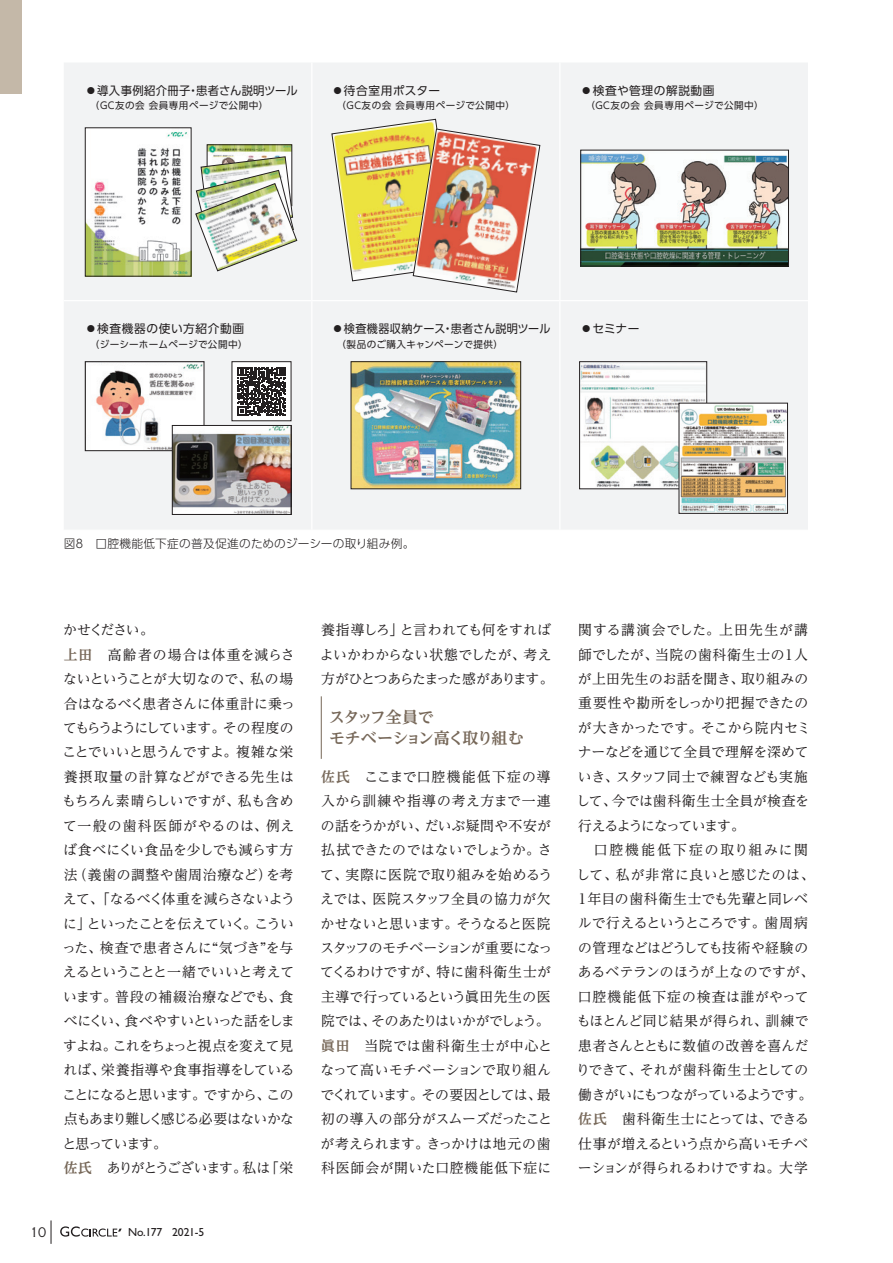
<style>
.page{position:relative;width:893px;height:1263px;background:#fff}
.page>*{position:absolute;margin:0;border:0;box-sizing:border-box;transform-origin:0 0}
.t1{font:700 15.9px/21.3px "UD Reimin Pr 6 N";letter-spacing:-.06em;color:#766758}
.t2{font:13.8px/24.5px "UD Reimin Pr 6 N";letter-spacing:-.01em;color:#231f20}
.t3{font:13.35px "Copperplate Gothic Std 29 AB";color:#231f20}
.t4{font:11.7px "UD Shin Go Pr 6 N";letter-spacing:.035em;color:#231f20}
.t5{font:300 11.7px "UD Shin Go Pr 6 N";letter-spacing:.025em;color:#231f20}
.t6{font:11.7px "Gill Sans Std";letter-spacing:-.015em;color:#231f20}
.t7{font:9.6px "UD Shin Go Pr 6 N";letter-spacing:.05em;color:#231f20}
.t8{font:9.6px "UD Shin Go Pr 6 N";letter-spacing:.03em;color:#231f20}
.s1{font-family:"UD Shin Go C Oniz Pr 6 N"}
.s2{font-weight:700;color:#766758}
</style>
<div class="page">
<div style="left:0;top:0;width:21px;height:94px;background:#c4b8a8"></div>
<div style="left:64px;top:63px;width:744px;height:466px;background:#f2f3f4"></div>
<hr style="left:311px;top:63px;width:1px;height:237px;background:#fff">
<hr style="left:559px;top:63px;width:1px;height:237px;background:#fff">
<hr style="left:64px;top:300px;width:248px;height:1px;background:#fff">
<hr style="left:312px;top:300px;width:248px;height:1px;background:#fff">
<hr style="left:311px;top:301px;width:1px;height:229px;background:#fff">
<hr style="left:560px;top:300px;width:248px;height:1px;background:#fff">
<hr style="left:559px;top:301px;width:1px;height:229px;background:#fff">
<hr style="left:321px;top:696px;width:1px;height:63px;background:#766758">
<img style="left:353px;top:363px;width:166px;height:124px">
<div style="left:351px;top:361px;width:170px;height:128px;border:1px solid #231f20"></div>
<img style="left:581px;top:363px;width:124px;height:124px">
<div style="left:579px;top:361px;width:128px;height:128px;border:1px solid #231f20"></div>
<img style="left:681px;top:405px;width:105px;height:107px">
<div style="left:679px;top:403px;width:109px;height:111px;border:1px solid #231f20"></div>
<img style="left:87px;top:363px;width:115px;height:86px">
<div style="left:85px;top:361px;width:119px;height:90px;border:1px solid #231f20"></div>
<img style="left:174px;top:427px;width:115px;height:86px">
<div style="left:172px;top:425px;width:119px;height:90px;border:1px solid #231f20"></div>
<img style="left:582px;top:152px;width:205px;height:112px">
<div style="left:580px;top:150px;width:209px;height:116px;border:1px solid #231f20"></div>
<img style="left:87px;top:130px;width:102px;height:144px">
<img style="left:331px;top:119px;width:209px;height:173px">
<img style="left:209px;top:147px;width:81px;height:9px">
<img style="left:195px;top:156px;width:102px;height:115px">
<div style="left:232px;top:362px;width:59px;height:59px;background:#fff"></div>
<svg style="left:237px;top:367px;width:49px;height:48px"></svg>
<svg style="left:51px;top:1220px;width:1px;height:24px"></svg>
<svg style="left:60px;top:1226px;width:62px;height:10px"></svg>
<p class="t4" style="left:85px;top:81px;width:214px">●導入事例紹介冊子・患者さん説明ツール</p>
<p class="t7" style="left:85px;top:98px;width:185px">　（<span class="s1">GC</span>友の会会員専用ページで公開中）</p>
<p class="t4" style="left:332px;top:81px;width:110px">●待合室用ポスター</p>
<p class="t7" style="left:332px;top:98px;width:185px">　（<span class="s1">GC</span>友の会会員専用ページで公開中）</p>
<p class="t4" style="left:580px;top:81px;width:136px">●検査や管理の解説動画</p>
<p class="t7" style="left:580px;top:98px;width:185px">　（<span class="s1">GC</span>友の会会員専用ページで公開中）</p>
<p class="t4" style="left:85px;top:320px;width:161px">●検査機器の使い方紹介動画</p>
<p class="t4" style="left:580px;top:320px;width:60px">●セミナー</p>
<p class="t8" style="left:85px;top:336px;width:164px">　（ジーシーホームページで公開中）</p>
<p class="t4" style="left:332px;top:320px;width:220px">●検査機器収納ケース・患者さん説明ツール</p>
<p class="t7" style="left:332px;top:336px;width:173px">　（製品のご購入キャンペーンで提供）</p>
<p class="t5" style="left:64px;top:534px;width:352px">図<span class="s1">8</span>　口腔機能低下症の普及促進のためのジーシーの取り組み例。</p>
<p class="t2" style="left:62px;top:617px;width:234px">かせください。<br><span class="s2">上田　</span>高齢者の場合は体重を減らさないということが大切なので、私の場合はなるべく患者さんに体重計に乗ってもらうようにしています。その程度のことでいいと思うんですよ。複雑な栄養摂取量の計算などができる先生はもちろん素晴らしいですが、私も含めて一般の歯科医師がやるのは、例えば食べにくい食品を少しでも減らす方法（義歯の調整や歯周治療など）を考えて、「なるべく体重を減らさないように」といったことを伝えていく。こういった、検査で患者さんに“気づき”を与えるということと一緒でいいと考えています。普段の補綴治療などでも、食べにくい、食べやすいといった話をしますよね。これをちょっと視点を変えて見れば、栄養指導や食事指導をしていることになると思います。ですから、この点もあまり難しく感じる必要はないかなと思っています。<br><span class="s2">佐氏　</span>ありがとうございます。私は「栄</p>
<p class="t2" style="left:320px;top:617px;width:235px">養指導しろ」と言われても何をすればよいかわからない状態でしたが、考え方がひとつあらたまった感があります。</p>
<p class="t1" style="left:329px;top:706px;width:196px">スタッフ全員で<br>モチベーション高く取り組む</p>
<p class="t2" style="left:320px;top:764px;width:234px"><span class="s2">佐氏　</span>ここまで口腔機能低下症の導入から訓練や指導の考え方まで一連の話をうかがい、だいぶ疑問や不安が払拭できたのではないでしょうか。さて、実際に医院で取り組みを始めるうえでは、医院スタッフ全員の協力が欠かせないと思います。そうなると医院スタッフのモチベーションが重要になってくるわけですが、特に歯科衛生士が主導で行っているという眞田先生の医院では、そのあたりはいかがでしょう。<span class="s2">眞田　</span>当院では歯科衛生士が中心となって高いモチベーションで取り組んでくれています。その要因としては、最初の導入の部分がスムーズだったことが考えられます。きっかけは地元の歯科医師会が開いた口腔機能低下症に</p>
<p class="t3" style="left:30px;top:1224px;width:18px">10</p>
<p class="t6" style="left:128px;top:1226px;width:78px">No.177 2021-5</p>
<p class="t2" style="left:576px;top:617px;width:240px">関する講演会でした。上田先生が講師でしたが、当院の歯科衛生士の1人が上田先生のお話を聞き、取り組みの重要性や勘所をしっかり把握できたのが大きかったです。そこから院内セミナーなどを通じて全員で理解を深めていき、スタッフ同士で練習なども実施して、今では歯科衛生士全員が検査を行えるようになっています。<br>　口腔機能低下症の取り組みに関して、私が非常に良いと感じたのは、<br>1年目の歯科衛生士でも先輩と同レベルで行えるというところです。歯周病の管理などはどうしても技術や経験のあるベテランのほうが上なのですが、口腔機能低下症の検査は誰がやってもほとんど同じ結果が得られ、訓練で患者さんとともに数値の改善を喜んだりできて、それが歯科衛生士としての働きがいにもつながっているようです。<span class="s2">佐氏　</span>歯科衛生士にとっては、できる仕事が増えるという点から高いモチベーションが得られるわけですね。大学</p>
</div>
